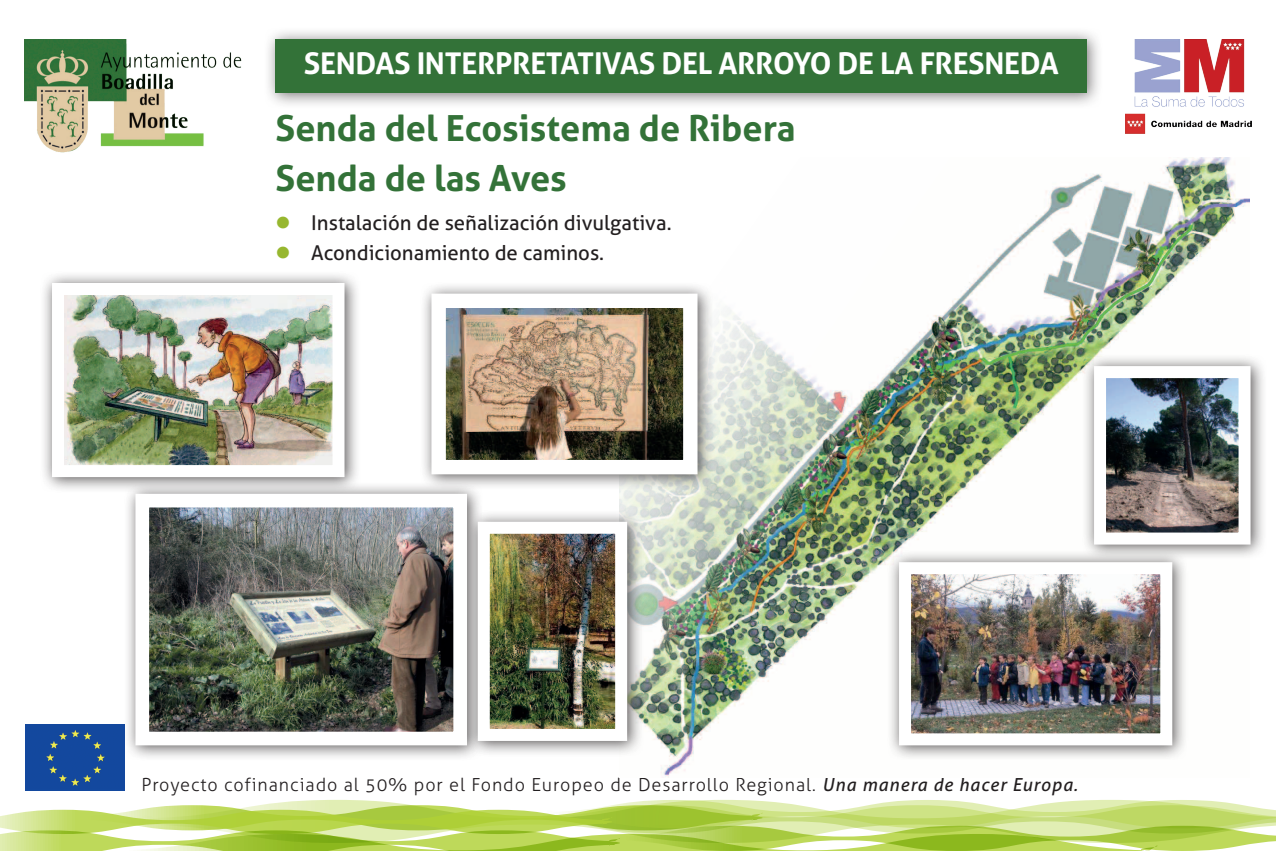
<style>
.page{position:relative;width:1276px;height:851px;background:#fff}
.page>*{position:absolute;margin:0;border:0;box-sizing:border-box;transform-origin:0 0}
.t1{font:700 36px/50.5px "Aller";color:#337238}
.t2{font:700 30px "Aller";letter-spacing:-.01em;color:#fff}
.t3{font:20.4px "Aller";color:#231f20}
.t4{font:300 18px "Aller";letter-spacing:.05em;color:#231f20}
.s1{color:#97b72f}
.s2{font-weight:400;font-style:italic}
</style>
<div class="page">
<svg style="left:0;top:800px;width:1276px;height:50px"></svg>
<div style="left:264px;top:27px;width:839px;height:82px;background:#231f20;opacity:.6"></div>
<div style="left:276px;top:39px;width:811px;height:54px;background:#337238"></div>
<img style="left:25px;top:39px;width:217px;height:114px">
<img style="left:1125px;top:39px;width:126px;height:94px">
<img style="left:26px;top:724px;width:99px;height:66px">
<img style="left:620px;top:157px;width:629px;height:620px">
<div style="left:123px;top:481px;width:360px;height:280px;background:#231f20;opacity:.75"></div>
<img style="left:150px;top:508px;width:302px;height:222px">
<div style="left:135px;top:493px;width:332px;height:252px;border:14px solid #fff"></div>
<div style="left:40px;top:270px;width:321px;height:223px;background:#231f20;opacity:.75"></div>
<img style="left:65px;top:296px;width:266px;height:168px">
<div style="left:419px;top:281px;width:295px;height:209px;background:#231f20;opacity:.75"></div>
<img style="left:446px;top:308px;width:236px;height:151px">
<div style="left:1082px;top:353px;width:185px;height:207px;background:#231f20;opacity:.75"></div>
<img style="left:1107px;top:379px;width:130px;height:152px">
<div style="left:1094px;top:366px;width:156px;height:178px;border:12px solid #fff"></div>
<div style="left:887px;top:549px;width:301px;height:212px;background:#231f20;opacity:.75"></div>
<img style="left:912px;top:575px;width:247px;height:157px">
<div style="left:899px;top:562px;width:273px;height:183px;border:12px solid #fff"></div>
<div style="left:466px;top:509px;width:177px;height:248px;background:#231f20;opacity:.75"></div>
<img style="left:491px;top:534px;width:123px;height:193px">
<div style="left:478px;top:521px;width:149px;height:219px;border:12px solid #fff"></div>
<h2 class="t2" style="left:304px;top:45px;width:375px">SENDAS INTERPRETATIVAS del</h2>
<h2 class="t2" style="left:718px;top:45px;width:38px">Arroyo</h2>
<h2 class="t2" style="left:837px;top:45px;width:116px">de la Fresneda</h2>
<h1 class="t1" style="left:276px;top:102px;width:521px">Senda del Ecosistema de Ribera<br>Senda de las Aves</h1>
<p class="t3" style="left:276px;top:210px;width:397px"><span class="s1">●</span> Instalación de señalización divulgativa.</p>
<p class="t3" style="left:276px;top:240px;width:330px"><span class="s1">●</span> Acondicionamiento de caminos.</p>
<p class="t4" style="left:141px;top:773px;width:938px">Proyecto cofinanciado al 50% por el Fondo Europeo de Desarrollo Regional. <span class="s2">Una manera de hacer Europa.</span></p>
</div>
